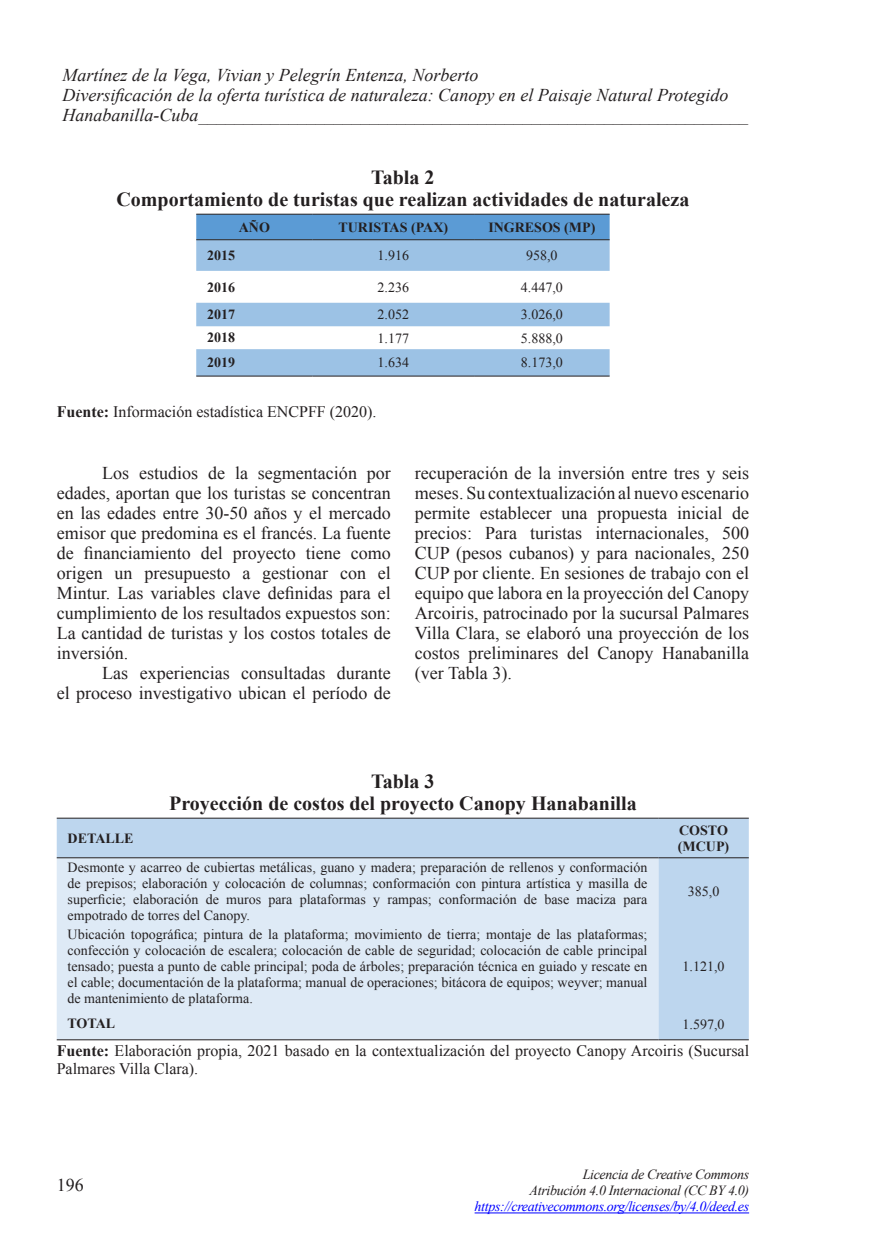
<style>
.page{position:relative;width:874px;height:1259px;background:#fff}
.page>*{position:absolute;margin:0;border:0;box-sizing:border-box;transform-origin:0 0}
.a_titulo-tabla{font:700 20px "Times New Roman";color:#231f20}
.a_contenido{font:18px/20px "Times New Roman";color:#231f20;text-align:justify}
.t1{font:italic 18px/20px "Times New Roman";color:#231f20}
.Párrafo_de_lista{font:16px/18px "Times New Roman";color:#231f20}
.Párrafo_de_lista-2{font:14px/16px "Times New Roman";color:#231f20;text-align:justify}
.Párrafo_de_lista-3{font:700 14px "Times New Roman";color:#231f20}
.t2{font:italic 14px/16px "Times New Roman";letter-spacing:-.025em;color:#231f20;text-align:right}
.t3{font:italic 14px "Times New Roman";letter-spacing:-.025em;color:#00f}
.s1{font-weight:700}
</style>
<div class="page">
<hr style="left:474px;top:1212px;width:274px;height:1px;background:#00f">
<div style="left:196px;top:215px;width:413px;height:24px;background:#5b9bd5"></div>
<svg style="left:196px;top:240px;width:413px;height:135px;fill:#9cc2e5"></svg>
<hr style="left:196px;top:214px;width:116px;height:1px;background:#231f20">
<hr style="left:312px;top:214px;width:162px;height:1px;background:#231f20">
<hr style="left:474px;top:214px;width:135px;height:1px;background:#231f20">
<hr style="left:196px;top:239px;width:116px;height:1px;background:#231f20">
<hr style="left:312px;top:239px;width:162px;height:1px;background:#231f20">
<hr style="left:474px;top:239px;width:135px;height:1px;background:#231f20">
<hr style="left:196px;top:375px;width:116px;height:1px;background:#231f20">
<hr style="left:312px;top:375px;width:162px;height:1px;background:#231f20">
<hr style="left:474px;top:375px;width:135px;height:1px;background:#231f20">
<div style="left:57px;top:818px;width:691px;height:221px;background:#bdd6ee"></div>
<div style="left:57px;top:858px;width:601px;height:181px;background:#deeaf6"></div>
<hr style="left:57px;top:817px;width:601px;height:1px;background:#231f20">
<hr style="left:658px;top:817px;width:90px;height:1px;background:#231f20">
<hr style="left:57px;top:857px;width:601px;height:1px;background:#231f20">
<hr style="left:658px;top:857px;width:90px;height:1px;background:#231f20">
<hr style="left:57px;top:1039px;width:601px;height:1px;background:#231f20">
<hr style="left:658px;top:1039px;width:90px;height:1px;background:#231f20">
<p class="t1" style="left:62px;top:65px;width:687px">Martínez de la Vega, Vivian y Pelegrín Entenza, Norberto<br>Diversificación de la oferta turística de naturaleza: Canopy en el Paisaje Natural Protegido<br>Hanabanilla-Cuba_____________________________________________________________</p>
<p class="a_titulo-tabla" style="left:371px;top:163px;width:65px">Tabla 2</p>
<p class="a_titulo-tabla" style="left:116px;top:185px;width:574px">Comportamiento de turistas que realizan actividades de naturaleza</p>
<p class="Párrafo_de_lista-3" style="left:239px;top:217px;width:33px">AÑO</p>
<p class="Párrafo_de_lista-3" style="left:338px;top:217px;width:111px">TURISTAS (PAX)</p>
<p class="Párrafo_de_lista-3" style="left:488px;top:217px;width:108px">INGRESOS (MP)</p>
<p class="Párrafo_de_lista-3" style="left:207px;top:246px;width:29px">2015</p>
<p class="Párrafo_de_lista-2" style="left:377px;top:247px;width:33px">1.916</p>
<p class="Párrafo_de_lista-2" style="left:526px;top:247px;width:33px">958,0</p>
<p class="Párrafo_de_lista-3" style="left:207px;top:277px;width:29px">2016</p>
<p class="Párrafo_de_lista-2" style="left:377px;top:279px;width:33px">2.236</p>
<p class="Párrafo_de_lista-2" style="left:520px;top:279px;width:43px">4.447,0</p>
<p class="Párrafo_de_lista-3" style="left:207px;top:305px;width:29px">2017</p>
<p class="Párrafo_de_lista-2" style="left:377px;top:306px;width:33px">2.052</p>
<p class="Párrafo_de_lista-2" style="left:520px;top:306px;width:43px">3.026,0</p>
<p class="Párrafo_de_lista-3" style="left:207px;top:328px;width:29px">2018</p>
<p class="Párrafo_de_lista-2" style="left:377px;top:330px;width:33px">1.177</p>
<p class="Párrafo_de_lista-2" style="left:520px;top:330px;width:43px">5.888,0</p>
<p class="Párrafo_de_lista-3" style="left:207px;top:353px;width:29px">2019</p>
<p class="Párrafo_de_lista-2" style="left:377px;top:354px;width:33px">1.634</p>
<p class="Párrafo_de_lista-2" style="left:520px;top:354px;width:43px">8.173,0</p>
<p class="Párrafo_de_lista" style="left:57px;top:402px;width:321px"><span class="s1">Fuente:</span> Información estadística ENCPFF (2020).</p>
<p class="a_contenido" style="left:57px;top:462px;width:335px;text-indent:45px">Los estudios de la segmentación por edades, aportan que los turistas se concentran en las edades entre 30-50 años y el mercado emisor que predomina es el francés. La fuente de financiamiento del proyecto tiene como origen un presupuesto a gestionar con el Mintur. Las variables clave definidas para el cumplimiento de los resultados expuestos son:<br>La cantidad de turistas y los costos totales de inversión.</p>
<p class="a_contenido" style="left:57px;top:662px;width:335px;text-align:right">Las experiencias consultadas durante<br>el proceso investigativo ubican el período de</p>
<p class="a_contenido" style="left:415px;top:462px;width:335px">recuperación de la inversión entre tres y seis meses. Su contextualización al nuevo escenario permite establecer una propuesta inicial de precios: Para turistas internacionales, 500<br>CUP (pesos cubanos) y para nacionales, 250<br>CUP por cliente. En sesiones de trabajo con el equipo que labora en la proyección del Canopy Arcoiris, patrocinado por la sucursal Palmares Villa Clara, se elaboró una proyección de los costos preliminares del Canopy Hanabanilla (ver Tabla 3).</p>
<p class="Párrafo_de_lista-3" style="left:67px;top:828px;width:67px">DETALLE</p>
<p class="a_titulo-tabla" style="left:371px;top:767px;width:65px">Tabla 3</p>
<p class="a_titulo-tabla" style="left:169px;top:789px;width:469px">Proyección de costos del proyecto Canopy Hanabanilla</p>
<p class="Párrafo_de_lista-2" style="left:67px;top:859px;width:581px">Desmonte y acarreo de cubiertas metálicas, guano y madera; preparación de rellenos y conformación de prepisos; elaboración y colocación de columnas; conformación con pintura artística y masilla de superficie; elaboración de muros para plataformas y rampas; conformación de base maciza para empotrado de torres del Canopy.</p>
<p class="Párrafo_de_lista-2" style="left:67px;top:926px;width:581px">Ubicación topográfica; pintura de la plataforma; movimiento de tierra; montaje de las plataformas; confección y colocación de escalera; colocación de cable de seguridad; colocación de cable principal tensado; puesta a punto de cable principal; poda de árboles; preparación técnica en guiado y rescate en el cable; documentación de la plataforma; manual de operaciones; bitácora de equipos; weyver; manual de mantenimiento de plataforma.</p>
<p class="Párrafo_de_lista-3" style="left:678px;top:820px;width:50px">COSTO</p>
<p class="Párrafo_de_lista-3" style="left:677px;top:836px;width:53px">(MCUP)</p>
<p class="Párrafo_de_lista-2" style="left:687px;top:883px;width:33px">385,0</p>
<p class="Párrafo_de_lista-2" style="left:682px;top:958px;width:43px">1.121,0</p>
<p class="Párrafo_de_lista-3" style="left:67px;top:1014px;width:49px">TOTAL</p>
<p class="Párrafo_de_lista-2" style="left:682px;top:1015px;width:43px">1.597,0</p>
<p class="Párrafo_de_lista" style="left:57px;top:1041px;width:693px"><span class="s1">Fuente:</span> Elaboración propia, 2021 basado en la contextualización del proyecto Canopy Arcoiris (Sucursal<br>Palmares Villa Clara).</p>
<p class="a_contenido" style="left:57px;top:1175px;width:28px">196</p>
<p class="t2" style="left:529px;top:1166px;width:221px">Licencia de Creative Commons<br>Atribución 4.0 Internacional (CC BY 4.0)</p>
<p class="t3" style="left:474px;top:1197px;width:276px">https://creativecommons.org/licenses/by/4.0/deed.es</p>
</div>
